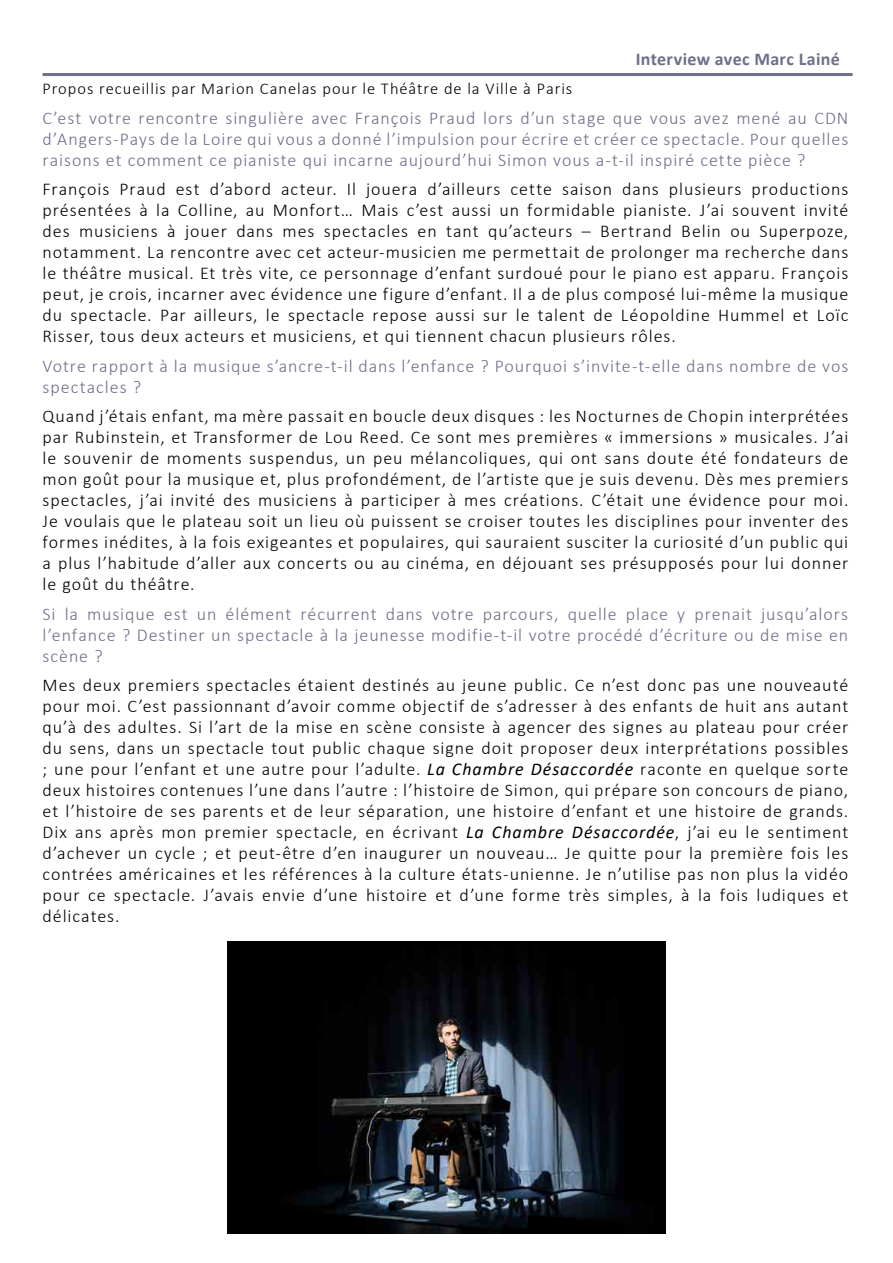
<style>
.page{position:relative;width:893px;height:1263px;background:#fff}
.page>*{position:absolute;margin:0;border:0;box-sizing:border-box;transform-origin:0 0}
.t1{font:300 18px/21px "Calibri";letter-spacing:.05em;color:#000;text-align:justify}
.t2{font:300 18px/21px "Calibri";letter-spacing:.05em;color:#6e6f8a;text-align:justify}
.t3{font:700 18px "Calibri";letter-spacing:.015em;color:#6e6f8a}
.t4{font:300 16.5px "Calibri";letter-spacing:.055em;color:#000}
.s1{font-weight:400;font-style:italic}
</style>
<div class="page">
<hr style="left:43px;top:73px;width:810px;height:3px;background:#6e6f8a">
<img style="left:227px;top:941px;width:438px;height:292px">
<p class="t3" style="left:636px;top:46px;width:206px">Interview avec Marc Lainé</p>
<p class="t4" style="left:43px;top:78px;width:531px">Propos recueillis par Marion Canelas pour le Théâtre de la Ville à Paris</p>
<p class="t2" style="left:43px;top:107px;width:807px">C’est votre rencontre singulière avec François Praud lors d’un stage que vous avez mené au CDN d’Angers-Pays de la Loire qui vous a donné l’impulsion pour écrire et créer ce spectacle. Pour quelles raisons et comment ce pianiste qui incarne aujourd’hui Simon vous a-t-il inspiré cette pièce ?</p>
<p class="t1" style="left:43px;top:178px;width:807px">François Praud est d’abord acteur. Il jouera d’ailleurs cette saison dans plusieurs productions présentées à la Colline, au Monfort… Mais c’est aussi un formidable pianiste. J’ai souvent invité des musiciens à jouer dans mes spectacles en tant qu’acteurs – Bertrand Belin ou Superpoze, notamment. La rencontre avec cet acteur-musicien me permettait de prolonger ma recherche dans le théâtre musical. Et très vite, ce personnage d’enfant surdoué pour le piano est apparu. François peut, je crois, incarner avec évidence une figure d’enfant. Il a de plus composé lui-même la musique du spectacle. Par ailleurs, le spectacle repose aussi sur le talent de Léopoldine Hummel et Loïc Risser, tous deux acteurs et musiciens, et qui tiennent chacun plusieurs rôles.</p>
<p class="t2" style="left:43px;top:355px;width:807px">Votre rapport à la musique s’ancre-t-il dans l’enfance ? Pourquoi s’invite-t-elle dans nombre de vos spectacles ?</p>
<p class="t1" style="left:43px;top:405px;width:807px">Quand j’étais enfant, ma mère passait en boucle deux disques : les Nocturnes de Chopin interprétées par Rubinstein, et Transformer de Lou Reed. Ce sont mes premières « immersions » musicales. J’ai le souvenir de moments suspendus, un peu mélancoliques, qui ont sans doute été fondateurs de mon goût pour la musique et, plus profondément, de l’artiste que je suis devenu. Dès mes premiers spectacles, j’ai invité des musiciens à participer à mes créations. C’était une évidence pour moi.<br>Je voulais que le plateau soit un lieu où puissent se croiser toutes les disciplines pour inventer des formes inédites, à la fois exigeantes et populaires, qui sauraient susciter la curiosité d’un public qui a plus l’habitude d’aller aux concerts ou au cinéma, en déjouant ses présupposés pour lui donner le goût du théâtre.</p>
<p class="t2" style="left:43px;top:603px;width:807px">Si la musique est un élément récurrent dans votre parcours, quelle place y prenait jusqu’alors l’enfance ? Destiner un spectacle à la jeunesse modifie-t-il votre procédé d’écriture ou de mise en scène ?</p>
<p class="t1" style="left:43px;top:675px;width:807px">Mes deux premiers spectacles étaient destinés au jeune public. Ce n’est donc pas une nouveauté pour moi. C’est passionnant d’avoir comme objectif de s’adresser à des enfants de huit ans autant qu’à des adultes. Si l’art de la mise en scène consiste à agencer des signes au plateau pour créer du sens, dans un spectacle tout public chaque signe doit proposer deux interprétations possibles ; une pour l’enfant et une autre pour l’adulte. <span class="s1">La Chambre Désaccordée</span> raconte en quelque sorte deux histoires contenues l’une dans l’autre : l’histoire de Simon, qui prépare son concours de piano, et l’histoire de ses parents et de leur séparation, une histoire d’enfant et une histoire de grands.<br>Dix ans après mon premier spectacle, en écrivant <span class="s1">La Chambre Désaccordée</span>, j’ai eu le sentiment d’achever un cycle ; et peut-être d’en inaugurer un nouveau… Je quitte pour la première fois les contrées américaines et les références à la culture états-unienne. Je n’utilise pas non plus la vidéo pour ce spectacle. J’avais envie d’une histoire et d’une forme très simples, à la fois ludiques et délicates.</p>
</div>
